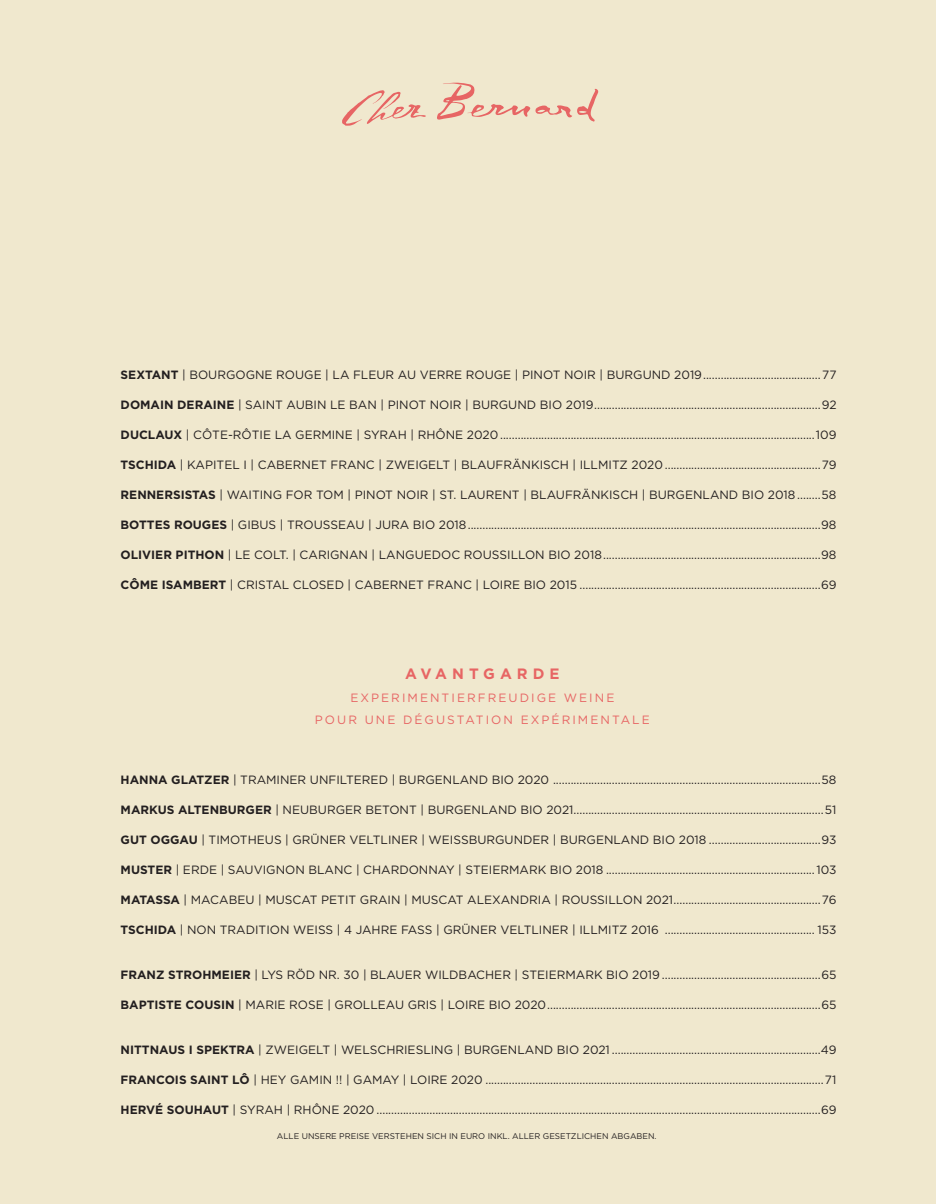
<style>
.page{position:relative;width:936px;height:1204px;background:#fff}
.page>*{position:absolute;margin:0;border:0;box-sizing:border-box;transform-origin:0 0}
.t1{font:700 15px "Gotham";letter-spacing:.335em;color:#e76564}
.t2{font:12px "Gotham";color:#231f20}
.t3{font:12px "Gotham";letter-spacing:.17em;color:#e76564}
.t4{font:8.25px "Gotham";color:#231f20}
.s1{font-weight:700}
</style>
<div class="page">
<div style="left:0;top:0;width:935px;height:1203px;background:#f0e8ce"></div>
<svg style="left:342px;top:90px;width:84px;height:36px"></svg>
<svg style="left:437px;top:82px;width:161px;height:40px"></svg>
<p class="t2" style="left:121px;top:368px;width:717px"><span class="s1">SEXTANT</span> | BOURGOGNE ROUGE | LA FLEUR AU VERRE ROUGE | PINOT NOIR | BURGUND 2019........................................77</p>
<p class="t2" style="left:121px;top:398px;width:717px"><span class="s1">DOMAIN DERAINE</span> | SAINT AUBIN LE BAN | PINOT NOIR | BURGUND BIO 2019.............................................................................92</p>
<p class="t2" style="left:121px;top:428px;width:717px"><span class="s1">DUCLAUX</span> | CÔTE-RÔTIE LA GERMINE | SYRAH | RHÔNE 2020 ...........................................................................................................109</p>
<p class="t2" style="left:121px;top:458px;width:717px"><span class="s1">TSCHIDA</span> | KAPITEL I | CABERNET FRANC | ZWEIGELT | BLAUFRÄNKISCH | ILLMITZ 2020 .....................................................79</p>
<p class="t2" style="left:121px;top:488px;width:717px"><span class="s1">RENNERSISTAS</span> | WAITING FOR TOM | PINOT NOIR | ST. LAURENT | BLAUFRÄNKISCH | BURGENLAND BIO 2018........58</p>
<p class="t2" style="left:121px;top:518px;width:717px"><span class="s1">BOTTES ROUGES</span> | GIBUS | TROUSSEAU | JURA BIO 2018........................................................................................................................98</p>
<p class="t2" style="left:121px;top:548px;width:717px"><span class="s1">OLIVIER PITHON</span> | LE COLT. | CARIGNAN | LANGUEDOC ROUSSILLON BIO 2018..........................................................................98</p>
<p class="t2" style="left:121px;top:578px;width:717px"><span class="s1">CÔME ISAMBERT</span> | CRISTAL CLOSED | CABERNET FRANC | LOIRE BIO 2015 ..................................................................................69</p>
<p class="t1" style="left:405px;top:665px;width:156px">AVANTGARDE</p>
<p class="t3" style="left:350px;top:690px;width:265px">EXPERIMENTIERFREUDIGE WEINE</p>
<p class="t3" style="left:315px;top:713px;width:336px">POUR UNE DÉGUSTATION EXPÉRIMENTALE</p>
<p class="t2" style="left:121px;top:773px;width:717px"><span class="s1">HANNA GLATZER</span> | TRAMINER UNFILTERED | BURGENLAND BIO 2020 ...........................................................................................58</p>
<p class="t2" style="left:121px;top:803px;width:717px"><span class="s1">MARKUS ALTENBURGER</span> | NEUBURGER BETONT | BURGENLAND BIO 2021.....................................................................................51</p>
<p class="t2" style="left:121px;top:833px;width:717px"><span class="s1">GUT OGGAU</span> | TIMOTHEUS | GRÜNER VELTLINER | WEISSBURGUNDER | BURGENLAND BIO 2018 ......................................93</p>
<p class="t2" style="left:121px;top:863px;width:717px"><span class="s1">MUSTER</span> | ERDE | SAUVIGNON BLANC | CHARDONNAY | STEIERMARK BIO 2018 .......................................................................103</p>
<p class="t2" style="left:121px;top:893px;width:717px"><span class="s1">MATASSA</span> | MACABEU | MUSCAT PETIT GRAIN | MUSCAT ALEXANDRIA | ROUSSILLON 2021..................................................76</p>
<p class="t2" style="left:121px;top:923px;width:717px"><span class="s1">TSCHIDA</span> | NON TRADITION WEISS | 4 JAHRE FASS | GRÜNER VELTLINER | ILLMITZ 2016 ................................................... 153</p>
<p class="t2" style="left:121px;top:968px;width:717px"><span class="s1">FRANZ STROHMEIER</span> | LYS RÖD NR. 30 | BLAUER WILDBACHER | STEIERMARK BIO 2019 ......................................................65</p>
<p class="t2" style="left:121px;top:998px;width:717px"><span class="s1">BAPTISTE COUSIN</span> | MARIE ROSE | GROLLEAU GRIS | LOIRE BIO 2020.............................................................................................65</p>
<p class="t2" style="left:121px;top:1043px;width:717px"><span class="s1">NITTNAUS I SPEKTRA</span> | ZWEIGELT | WELSCHRIESLING | BURGENLAND BIO 2021 .......................................................................49</p>
<p class="t2" style="left:121px;top:1073px;width:717px"><span class="s1">FRANCOIS SAINT LÔ</span> | HEY GAMIN !! | GAMAY | LOIRE 2020 ...................................................................................................................71</p>
<p class="t2" style="left:121px;top:1103px;width:717px"><span class="s1">HERVÉ SOUHAUT</span> | SYRAH | RHÔNE 2020 .......................................................................................................................................................69</p>
<p class="t4" style="left:277px;top:1131px;width:381px">ALLE UNSERE PREISE VERSTEHEN SICH IN EURO INKL. ALLER GESETZLICHEN ABGABEN.</p>
</div>
